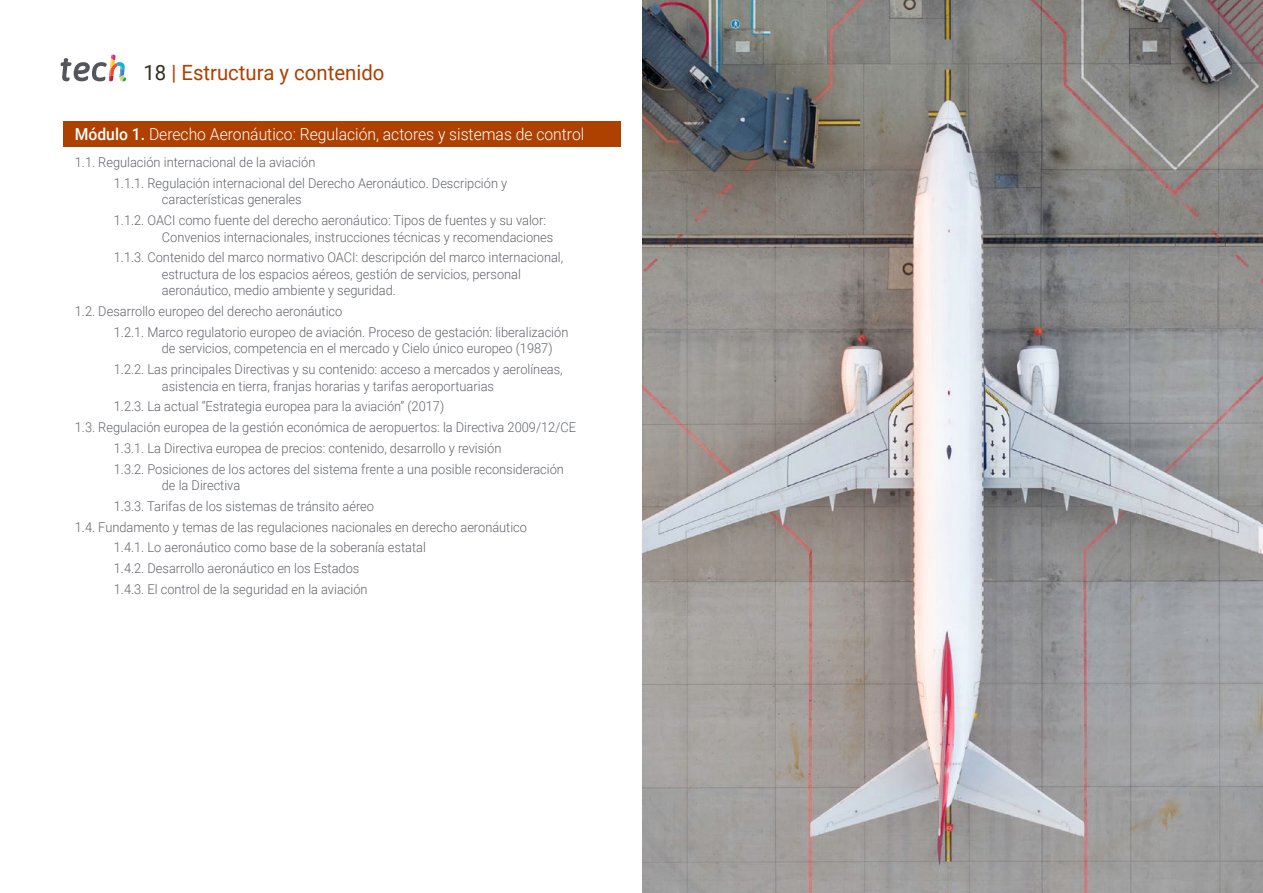
<style>
.page{position:relative;width:1263px;height:893px;background:#fff}
.page>*{position:absolute;margin:0;border:0;box-sizing:border-box;transform-origin:0 0}
.t1{font:21px "Roboto";color:#ae4000}
.t2{font:300 16.5px "Roboto";color:#fff;scale:.95 1}
.t3{font:300 13.5px/20.7px "Roboto";color:#61646a;scale:.95 1}
.s1{color:#312e20}
.s2{font-weight:500}
</style>
<div class="page">
<div style="left:64px;top:121px;width:557px;height:25px;background:#ae4000"></div>
<svg style="left:61px;top:55px;width:65px;height:27px"></svg>
<img style="left:642px;top:0;width:621px;height:893px">
<h1 class="t1" style="left:144px;top:57px;width:242px"><span class="s1">18</span> | Estructura y contenido</h1>
<p class="t2" style="left:75px;top:123px;width:538px"><span class="s2">Módulo 1.</span> Derecho Aeronáutico: Regulación, actores y sistemas de control</p>
<p class="t3" style="left:114px;top:151px;width:416px;text-indent:-39px">1.1. Regulación internacional de la aviación<br>1.1.1. Regulación internacional del Derecho Aeronáutico. Descripción y</p>
<p class="t3" style="left:114px;top:189px;width:456px;text-indent:48px">características generales<br>1.1.2. OACI como fuente del derecho aeronáutico: Tipos de fuentes y su valor:</p>
<p class="t3" style="left:114px;top:226px;width:475px;text-indent:48px">Convenios internacionales, instrucciones técnicas y recomendaciones<br>1.1.3. Contenido del marco normativo OACI: descripción del marco internacional,</p>
<p class="t3" style="left:162px;top:265px;width:380px;line-height:16.5px">estructura de los espacios aéreos, gestión de servicios, personal aeronáutico, medio ambiente y seguridad.</p>
<p class="t3" style="left:114px;top:300px;width:480px;text-indent:-39px">1.2. Desarrollo europeo del derecho aeronáutico<br>1.2.1. Marco regulatorio europeo de aviación. Proceso de gestación: liberalización</p>
<p class="t3" style="left:114px;top:338px;width:474px;text-indent:48px">de servicios, competencia en el mercado y Cielo único europeo (1987)<br>1.2.2. Las principales Directivas y su contenido: acceso a mercados y aerolíneas,</p>
<p class="t3" style="left:162px;top:375px;width:351px">asistencia en tierra, franjas horarias y tarifas aeroportuarias</p>
<p class="t3" style="left:114px;top:396px;width:349px">1.2.3. La actual “Estrategia europea para la aviación” (2017)</p>
<p class="t3" style="left:75px;top:416px;width:529px">1.3. Regulación europea de la gestión económica de aeropuertos: la Directiva 2009/12/CE</p>
<p class="t3" style="left:114px;top:437px;width:409px">1.3.1. La Directiva europea de precios: contenido, desarrollo y revisión</p>
<p class="t3" style="left:114px;top:458px;width:475px">1.3.2. Posiciones de los actores del sistema frente a una posible reconsideración</p>
<p class="t3" style="left:162px;top:474px;width:84px">de la Directiva</p>
<p class="t3" style="left:114px;top:495px;width:275px">1.3.3. Tarifas de los sistemas de tránsito aéreo</p>
<p class="t3" style="left:75px;top:516px;width:477px">1.4. Fundamento y temas de las regulaciones nacionales en derecho aeronáutico</p>
<p class="t3" style="left:114px;top:537px;width:330px">1.4.1. Lo aeronáutico como base de la soberanía estatal</p>
<p class="t3" style="left:114px;top:557px;width:260px">1.4.2. Desarrollo aeronáutico en los Estados</p>
<p class="t3" style="left:114px;top:578px;width:269px">1.4.3. El control de la seguridad en la aviación</p>
</div>
